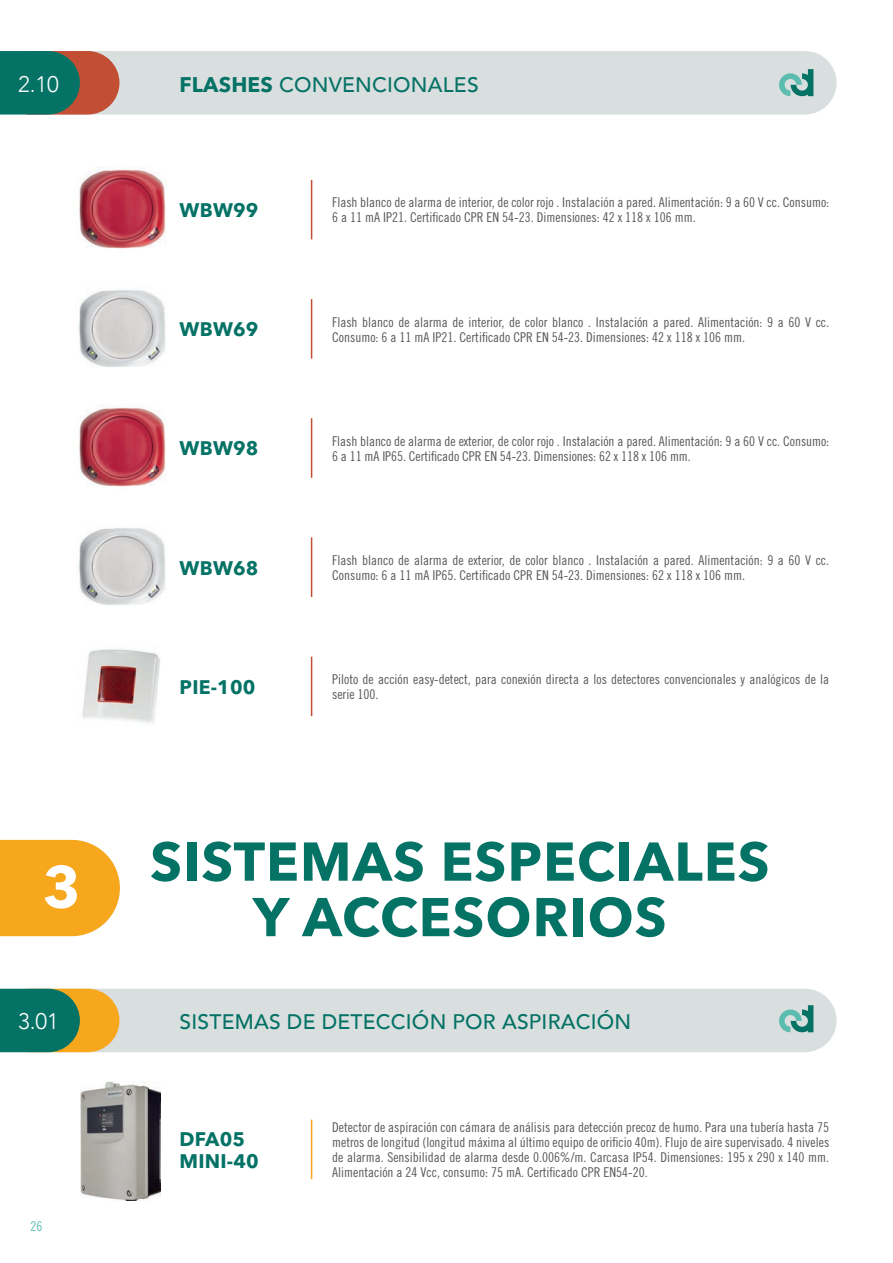
<style>
.page{position:relative;width:893px;height:1263px;background:#fff}
.page>*{position:absolute;margin:0;border:0;box-sizing:border-box;transform-origin:0 0}
.t1{font:700 58.5px "Avenir Next W1 G";color:#fff}
.t2{font:700 54px "Avenir Next W1 G";letter-spacing:.02em;color:#057266}
.t3{font:300 22.5px "Avenir";color:#fff}
.t4{font:500 21px "Avenir";letter-spacing:.01em;color:#057266}
.t5{font:700 19.5px/22.5px "Avenir Next W1 G";letter-spacing:.01em;color:#057266}
.Text_Descripcion{font:13.5px/15px "Trade Gothic Cond Eighteen";color:#57585a;text-align:justify}
.t6{font:13.5px "Trade Gothic Cond Eighteen";color:#5cbcaf}
.s1{font-family:"Avenir Next W1 G";font-weight:700}
</style>
<div class="page">
<div style="left:119px;top:51px;width:718px;height:64px;background:#d9dfdf"></div>
<svg style="left:0;top:51px;width:119px;height:64px;background:#506c5c"></svg>
<svg style="left:779px;top:69px;width:34px;height:27px"></svg>
<img style="left:78px;top:290px;width:88px;height:77px">
<img style="left:78px;top:528px;width:88px;height:77px">
<hr style="left:311px;top:180px;width:1px;height:59px;background:#c24e33">
<hr style="left:311px;top:299px;width:1px;height:60px;background:#c24e33">
<hr style="left:311px;top:418px;width:1px;height:60px;background:#c24e33">
<hr style="left:311px;top:537px;width:1px;height:60px;background:#c24e33">
<img style="left:82px;top:649px;width:78px;height:74px">
<hr style="left:311px;top:657px;width:1px;height:59px;background:#c24e33">
<img style="left:80px;top:1082px;width:80px;height:118px">
<hr style="left:311px;top:1119px;width:1px;height:60px;background:#f6a71c">
<div style="left:119px;top:989px;width:718px;height:63px;background:#d9dfdf"></div>
<svg style="left:779px;top:1005px;width:34px;height:27px"></svg>
<svg style="left:0;top:989px;width:119px;height:63px;background:#608953"></svg>
<svg style="left:0;top:840px;width:120px;height:96px;background:#f6ae2e"></svg>
<img style="left:79px;top:169px;width:87px;height:80px">
<img style="left:79px;top:407px;width:87px;height:80px">
<p class="t3" style="left:18px;top:71px;width:42px">2.10</p>
<p class="t4" style="left:180px;top:66px;width:301px"><span class="s1">FLASHES</span> CONVENCIONALES</p>
<p class="t1" style="left:43px;top:851px;width:39px">3</p>
<p class="t5" style="left:180px;top:199px;width:80px">WBW99</p>
<p class="Text_Descripcion" style="left:332px;top:195px;width:499px">Flash blanco de alarma de interior, de color rojo . Instalación a pared. Alimentación: 9 a 60 V cc. Consumo:</p>
<p class="Text_Descripcion" style="left:332px;top:210px;width:365px">6 a 11 mA IP21. Certificado CPR EN 54-23. Dimensiones: 42 x 118 x 106 mm.</p>
<p class="t5" style="left:180px;top:318px;width:80px">WBW69</p>
<p class="Text_Descripcion" style="left:332px;top:314px;width:499px">Flash blanco de alarma de interior, de color blanco . Instalación a pared. Alimentación: 9 a 60 V cc.</p>
<p class="Text_Descripcion" style="left:332px;top:329px;width:415px">Consumo: 6 a 11 mA IP21. Certificado CPR EN 54-23. Dimensiones: 42 x 118 x 106 mm.</p>
<p class="t5" style="left:180px;top:437px;width:80px">WBW98</p>
<p class="Text_Descripcion" style="left:332px;top:433px;width:499px">Flash blanco de alarma de exterior, de color rojo . Instalación a pared. Alimentación: 9 a 60 V cc. Consumo:</p>
<p class="Text_Descripcion" style="left:332px;top:448px;width:360px">6 a 11 mA IP65. Certificado CPR EN 54-23. Dimensiones: 62 x 118 x 106 mm.</p>
<p class="t5" style="left:180px;top:556px;width:80px">WBW68</p>
<p class="Text_Descripcion" style="left:332px;top:552px;width:499px">Flash blanco de alarma de exterior, de color blanco . Instalación a pared. Alimentación: 9 a 60 V cc.</p>
<p class="Text_Descripcion" style="left:332px;top:567px;width:415px">Consumo: 6 a 11 mA IP65. Certificado CPR EN 54-23. Dimensiones: 62 x 118 x 106 mm.</p>
<p class="t5" style="left:180px;top:675px;width:77px">PIE-100</p>
<p class="Text_Descripcion" style="left:332px;top:672px;width:499px">Piloto de acción easy-detect, para conexión directa a los detectores convencionales y analógicos de la</p>
<p class="Text_Descripcion" style="left:332px;top:687px;width:48px">serie 100.</p>
<p class="t2" style="left:150px;top:829px;width:621px">SISTEMAS ESPECIALES</p>
<p class="t2" style="left:253px;top:884px;width:415px">Y ACCESORIOS</p>
<p class="t3" style="left:18px;top:1008px;width:42px">3.01</p>
<p class="t4" style="left:180px;top:1004px;width:453px">SISTEMAS DE DETECCIÓN POR ASPIRACIÓN</p>
<p class="t6" style="left:31px;top:1218px;width:13px">26</p>
<p class="t5" style="left:180px;top:1127px;width:81px">DFA05<br>MINI-40</p>
<p class="Text_Descripcion" style="left:332px;top:1120px;width:499px">Detector de aspiración con cámara de análisis para detección precoz de humo. Para una tubería hasta 75 metros de longitud (longitud máxima al último equipo de orificio 40m). Flujo de aire supervisado. 4 niveles de alarma. Sensibilidad de alarma desde 0.006%/m. Carcasa IP54. Dimensiones: 195 x 290 x 140 mm.<br>Alimentación a 24 Vcc, consumo: 75 mA. Certificado CPR EN54-20.</p>
</div>
